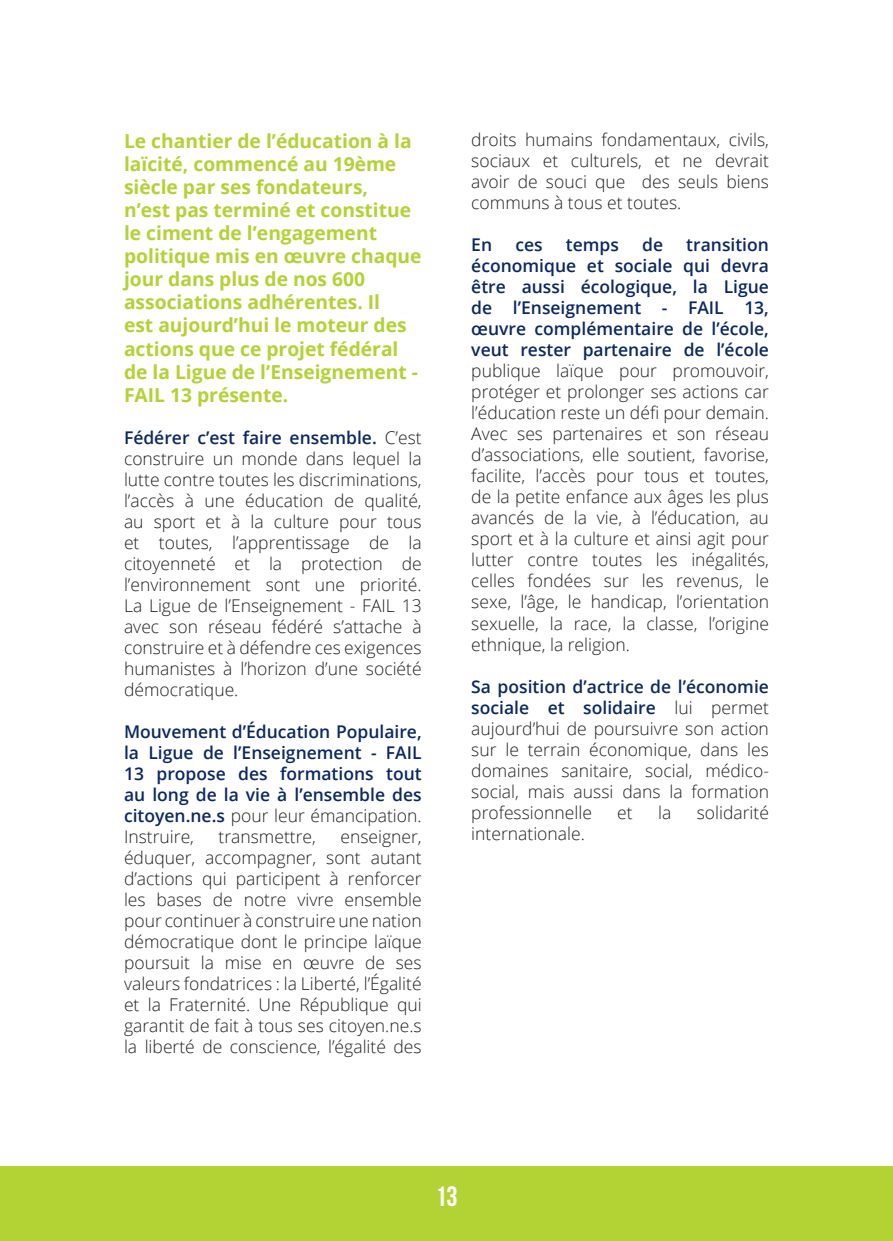
<style>
.page{position:relative;width:893px;height:1241px;background:#fff}
.page>*{position:absolute;margin:0;border:0;box-sizing:border-box;transform-origin:0 0}
.t1{font:700 28px "Bebas Neue";color:#fff}
.t2{font:700 19.25px/23.1px "Open Sans";color:#b3d234}
.t3{font:300 17.5px/21px "Open Sans";color:#231f20;text-align:justify}
.t4{font:600 17.5px/21px "Open Sans";color:#0b2863;text-align:justify}
.s1{font-weight:600;color:#0b2863}
.s2{font-weight:300;color:#231f20}
</style>
<div class="page">
<div style="left:0;top:1166px;width:893px;height:74px;background:#b3d234"></div>
<p class="t2" style="left:124px;top:128px;width:299px">Le chantier de l’éducation à la laïcité, commencé au 19ème siècle par ses fondateurs,<br>n’est pas terminé et constitue le ciment de l’engagement politique mis en œuvre chaque jour dans plus de nos 600 associations adhérentes. Il<br>est aujourd’hui le moteur des actions que ce projet fédéral de la Ligue de l’Enseignement -<br>FAIL 13 présente.</p>
<p class="t3" style="left:124px;top:426px;width:299px"><span class="s1">Fédérer c’est faire ensemble.</span> C’est construire un monde dans lequel la lutte contre toutes les discriminations, l’accès à une éducation de qualité, au sport et à la culture pour tous et toutes, l’apprentissage de la citoyenneté et la protection de l’environnement sont une priorité.<br>La Ligue de l’Enseignement - FAIL 13 avec son réseau fédéré s’attache à construire et à défendre ces exigences humanistes à l’horizon d’une société démocratique.</p>
<p class="t4" style="left:124px;top:720px;width:299px">Mouvement d’Éducation Populaire, la Ligue de l’Enseignement - FAIL 13 propose des formations tout au long de la vie à l’ensemble des citoyen.ne.s <span class="s2">pour leur émancipation.<br>Instruire,</span></p>
<p class="t3" style="left:124px;top:825px;width:299px;text-indent:216px">enseigner, éduquer, accompagner, sont autant d’actions qui participent à renforcer les bases de notre vivre ensemble pour continuer à construire une nation démocratique dont le principe laïque poursuit la mise en œuvre de ses valeurs fondatrices : la Liberté, l’Égalité et la Fraternité. Une République qui garantit de fait à tous ses citoyen.ne.s la liberté de conscience, l’égalité des</p>
<p class="t3" style="left:219px;top:825px;width:99px">transmettre,</p>
<p class="t3" style="left:471px;top:129px;width:299px">droits humains fondamentaux, civils, sociaux et culturels, et ne devrait avoir de souci que des seuls biens communs à tous et toutes.</p>
<p class="t4" style="left:471px;top:234px;width:22px">En</p>
<p class="t4" style="left:515px;top:234px;width:29px">ces</p>
<p class="t4" style="left:566px;top:234px;width:55px">temps</p>
<p class="t4" style="left:642px;top:234px;width:22px">de</p>
<p class="t4" style="left:471px;top:234px;width:299px;text-indent:215px">transition économique et sociale qui devra être aussi écologique, la Ligue de l’Enseignement - FAIL 13, œuvre complémentaire de l’école, veut rester partenaire de l’école</p>
<p class="t3" style="left:471px;top:360px;width:299px">publique laïque pour promouvoir, protéger et prolonger ses actions car l’éducation reste un défi pour demain.<br>Avec ses partenaires et son réseau d’associations, elle soutient, favorise, facilite, l’accès pour tous et toutes, de la petite enfance aux âges les plus avancés de la vie, à l’éducation, au sport et à la culture et ainsi agit pour lutter contre toutes les inégalités, celles fondées sur les revenus, le sexe, l’âge, le handicap, l’orientation sexuelle, la race, la classe, l’origine ethnique, la religion.</p>
<p class="t3" style="left:471px;top:675px;width:299px"><span class="s1">Sa position d’actrice de l’économie sociale et solidaire</span> lui permet aujourd’hui de poursuivre son action sur le terrain économique, dans les domaines sanitaire, social, médico&shy;social, mais aussi dans la formation professionnelle</p>
<p class="t3" style="left:617px;top:801px;width:17px">et</p>
<p class="t3" style="left:658px;top:801px;width:15px">la</p>
<p class="t3" style="left:697px;top:801px;width:74px">solidarité</p>
<p class="t3" style="left:471px;top:822px;width:115px">internationale.</p>
<h1 class="t1" style="left:435px;top:1180px;width:24px">13</h1>
</div>
